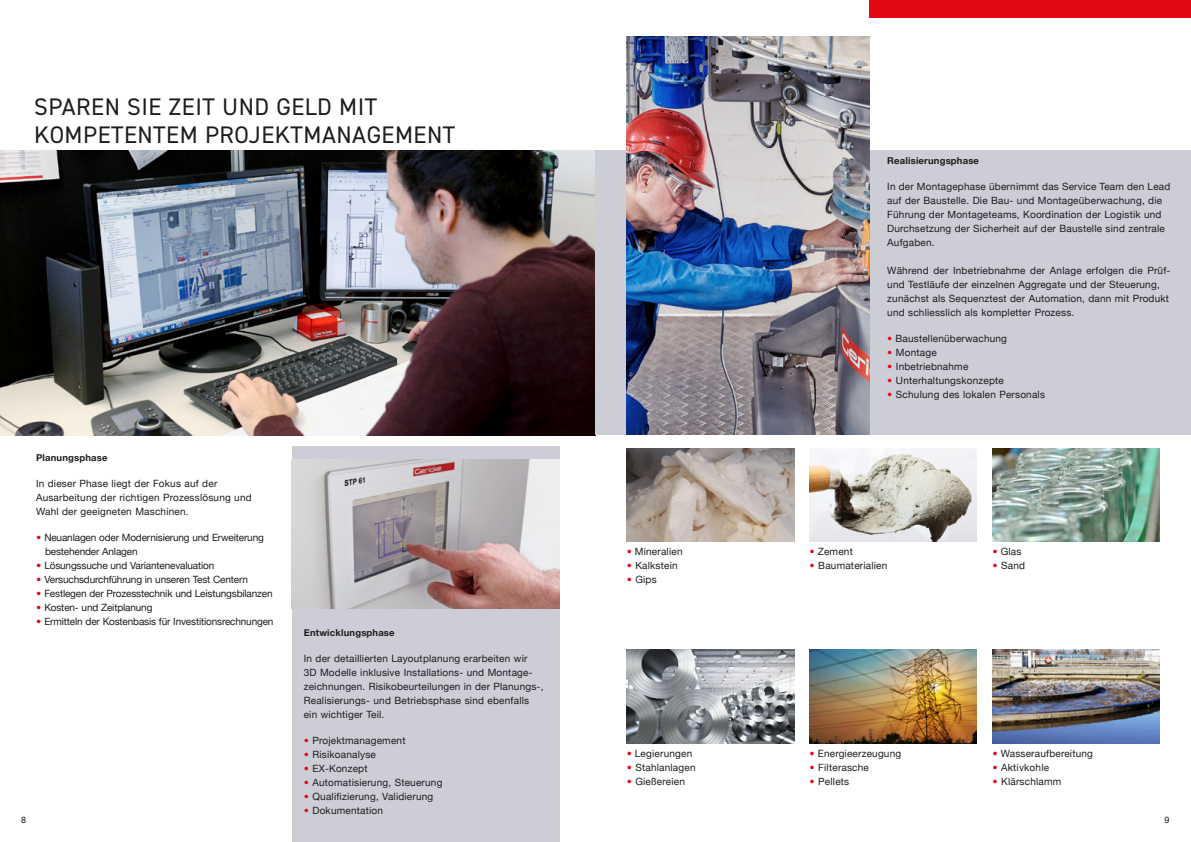
<style>
.page{position:relative;width:1191px;height:842px;background:#fff}
.page>*{position:absolute;margin:0;border:0;box-sizing:border-box;transform-origin:0 0}
.t1{font:24px/28px "DIN2014";letter-spacing:.02em;color:#1d1d1b}
.t2{font:10px/14px "Helvetica Neue";letter-spacing:.02em;color:#1d1d1b}
.t3{font:10px/14px "Helvetica Neue";letter-spacing:-.015em;color:#1d1d1b}
.t4{font:700 9.5px "Helvetica Neue";letter-spacing:.02em;color:#1d1d1b}
.t5{font:9px "Helvetica Neue";color:#1d1d1b}
.s1{font-family:"Meta Pro Norm";color:#e30613}
</style>
<div class="page">
<div style="left:292px;top:446px;width:267px;height:396px;background:#cccdd5"></div>
<img style="left:292px;top:460px;width:267px;height:148px">
<img style="left:0;top:150px;width:595px;height:285px">
<div style="left:595px;top:150px;width:596px;height:285px;background:#cccdd5"></div>
<div style="left:869px;top:0;width:322px;height:17px;background:#e30613"></div>
<img style="left:626px;top:37px;width:243px;height:397px">
<img style="left:626px;top:448px;width:168px;height:94px">
<img style="left:809px;top:448px;width:168px;height:94px">
<img style="left:992px;top:448px;width:167px;height:94px">
<img style="left:626px;top:649px;width:168px;height:94px">
<img style="left:809px;top:649px;width:168px;height:94px">
<img style="left:992px;top:649px;width:167px;height:94px">
<h1 class="t1" style="left:34px;top:92px;width:423px">SPAREN SIE ZEIT UND GELD MIT<br>KOMPETENTEM PROJEKTMANAGEMENT</h1>
<p class="t4" style="left:36px;top:450px;width:73px">Planungsphase</p>
<p class="t2" style="left:36px;top:477px;width:217px">In dieser Phase liegt der Fokus auf der<br>Ausarbeitung der richtigen Prozesslösung und<br>Wahl der geeigneten Maschinen.</p>
<p class="t3" style="left:45px;top:531px;width:220px;text-indent:-9px"><span class="s1">•</span> Neuanlagen oder Modernisierung und Erweiterung bestehender Anlagen</p>
<p class="t3" style="left:36px;top:559px;width:180px"><span class="s1">•</span> Lösungssuche und Variantenevaluation</p>
<p class="t3" style="left:36px;top:573px;width:213px"><span class="s1">•</span> Versuchsdurchführung in unseren Test Centern</p>
<p class="t3" style="left:36px;top:587px;width:238px"><span class="s1">•</span> Festlegen der Prozesstechnik und Leistungsbilanzen</p>
<p class="t3" style="left:36px;top:601px;width:118px"><span class="s1">•</span> Kosten- und Zeitplanung</p>
<p class="t3" style="left:36px;top:615px;width:239px"><span class="s1">•</span> Ermitteln der Kostenbasis für Investitionsrechnungen</p>
<p class="t4" style="left:304px;top:625px;width:92px">Entwicklungsphase</p>
<p class="t2" style="left:304px;top:652px;width:241px">In der detaillierten Layoutplanung erarbeiten wir<br>3D Modelle inklusive Installations- und Montage&shy;zeichnungen. Risikobeurteilungen in der Planungs-, Realisierungs- und Betriebsphase sind ebenfalls ein wichtiger Teil.</p>
<p class="t2" style="left:304px;top:734px;width:103px"><span class="s1">•</span> Projektmanagement</p>
<p class="t2" style="left:304px;top:748px;width:74px"><span class="s1">•</span> Risikoanalyse</p>
<p class="t2" style="left:304px;top:762px;width:65px"><span class="s1">•</span> EX-Konzept</p>
<p class="t2" style="left:304px;top:776px;width:140px"><span class="s1">•</span> Automatisierung, Steuerung</p>
<p class="t2" style="left:304px;top:790px;width:131px"><span class="s1">•</span> Qualifizierung, Validierung</p>
<p class="t2" style="left:304px;top:804px;width:81px"><span class="s1">•</span> Dokumentation</p>
<p class="t2" style="left:626px;top:545px;width:57px"><span class="s1">•</span> Mineralien</p>
<p class="t2" style="left:626px;top:559px;width:53px"><span class="s1">•</span> Kalkstein</p>
<p class="t2" style="left:626px;top:573px;width:32px"><span class="s1">•</span> Gips</p>
<p class="t2" style="left:626px;top:747px;width:67px"><span class="s1">•</span> Legierungen</p>
<p class="t2" style="left:626px;top:761px;width:70px"><span class="s1">•</span> Stahlanlagen</p>
<p class="t2" style="left:626px;top:775px;width:60px"><span class="s1">•</span> Gießereien</p>
<p class="t4" style="left:887px;top:154px;width:93px">Realisierungsphase</p>
<p class="t2" style="left:887px;top:180px;width:285px">In der Montagephase übernimmt das Service Team den Lead auf der Baustelle. Die Bau- und Montageüberwachung, die Führung der Montageteams, Koordination der Logistik und Durchsetzung der Sicherheit auf der Baustelle sind zentrale Aufgaben.</p>
<p class="t2" style="left:887px;top:264px;width:285px">Während der Inbetriebnahme der Anlage erfolgen die Prüf&shy;und Testläufe der einzelnen Aggregate und der Steuerung, zunächst als Sequenztest der Automation, dann mit Produkt und schliesslich als kompletter Prozess.</p>
<p class="t2" style="left:887px;top:332px;width:121px"><span class="s1">•</span> Baustellenüberwachung</p>
<p class="t2" style="left:887px;top:346px;width:51px"><span class="s1">•</span> Montage</p>
<p class="t2" style="left:887px;top:360px;width:83px"><span class="s1">•</span> Inbetriebnahme</p>
<p class="t2" style="left:887px;top:374px;width:118px"><span class="s1">•</span> Unterhaltungskonzepte</p>
<p class="t2" style="left:887px;top:388px;width:159px"><span class="s1">•</span> Schulung des lokalen Personals</p>
<p class="t2" style="left:809px;top:545px;width:45px"><span class="s1">•</span> Zement</p>
<p class="t2" style="left:809px;top:559px;width:79px"><span class="s1">•</span> Baumaterialien</p>
<p class="t2" style="left:809px;top:747px;width:93px"><span class="s1">•</span> Energieerzeugung</p>
<p class="t2" style="left:809px;top:761px;width:61px"><span class="s1">•</span> Filterasche</p>
<p class="t2" style="left:809px;top:775px;width:41px"><span class="s1">•</span> Pellets</p>
<p class="t2" style="left:992px;top:545px;width:30px"><span class="s1">•</span> Glas</p>
<p class="t2" style="left:992px;top:559px;width:34px"><span class="s1">•</span> Sand</p>
<p class="t2" style="left:992px;top:747px;width:102px"><span class="s1">•</span> Wasseraufbereitung</p>
<p class="t2" style="left:992px;top:761px;width:58px"><span class="s1">•</span> Aktivkohle</p>
<p class="t2" style="left:992px;top:775px;width:70px"><span class="s1">•</span> Klärschlamm</p>
<p class="t5" style="left:21px;top:813px;width:7px">8</p>
<p class="t5" style="left:1164px;top:813px;width:7px">9</p>
</div>
